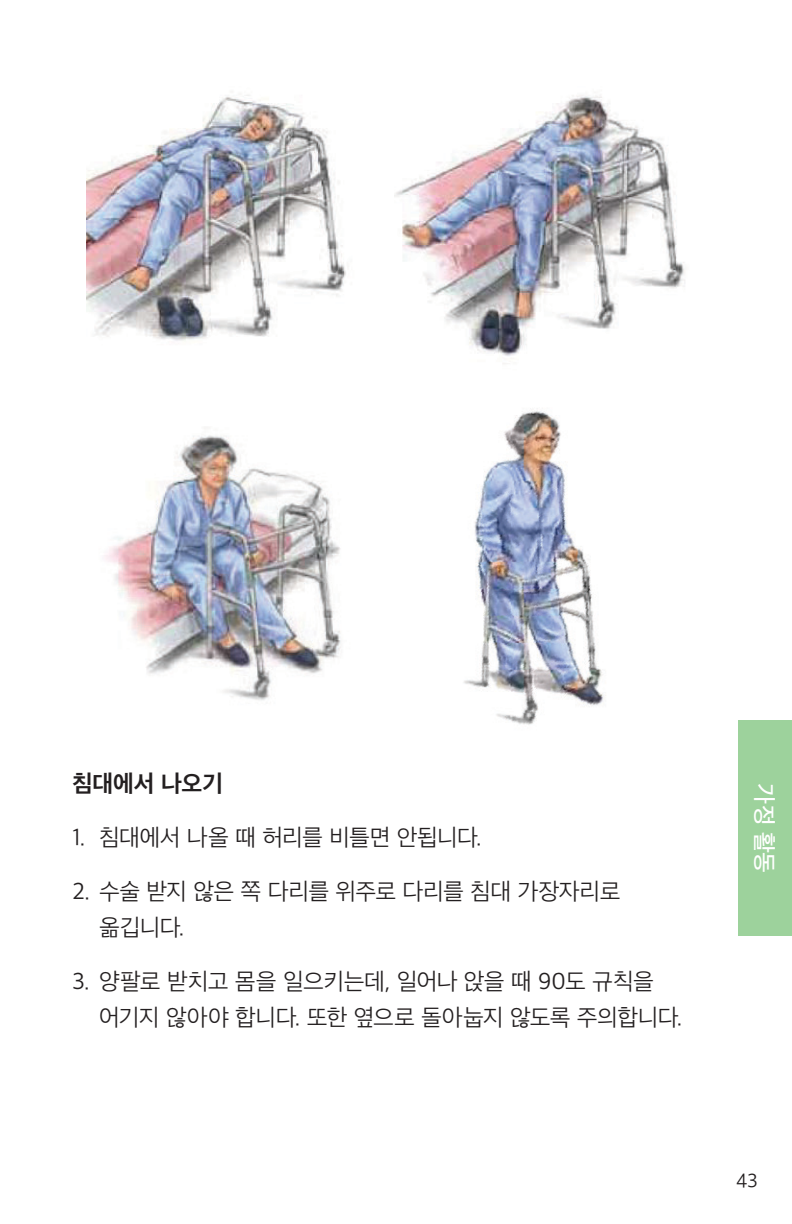
<style>
.page{position:relative;width:792px;height:1224px;background:#fff}
.page>*{position:absolute;margin:0;border:0;box-sizing:border-box;transform-origin:0 0}
.t1{font:300 24px/36px "Apple SD Gothic Neo";letter-spacing:-.025em;color:#231f20}
.H3_no_space{font:700 24px "Apple SD Gothic Neo";letter-spacing:-.005em;color:#231f20}
.t2{font:500 24px "Apple SD Gothic Neo";color:#fff}
.t3{font:300 20px "Apple SD Gothic Neo";color:#231f20}
</style>
<div class="page">
<div style="left:738px;top:720px;width:54px;height:216px;background:#9dd29c"></div>
<img style="left:86px;top:95px;width:599px;height:269px">
<img style="left:104px;top:435px;width:237px;height:266px">
<img style="left:464px;top:411px;width:142px;height:314px">
<p class="H3_no_space" style="left:72px;top:770px;width:153px">침대에서 나오기</p>
<p class="t1" style="left:72px;top:821px;width:411px">1. 침대에서 나올 때 허리를 비틀면 안됩니다.</p>
<p class="t1" style="left:99px;top:875px;width:523px;text-indent:-27px">2. 수술 받지 않은 쪽 다리를 위주로 다리를 침대 가장자리로 옮깁니다.</p>
<p class="t1" style="left:99px;top:965px;width:585px;text-indent:-27px">3. 양팔로 받치고 몸을 일으키는데, 일어나 앉을 때 90도 규칙을 어기지 않아야 합니다. 또한 옆으로 돌아눕지 않도록 주의합니다.</p>
<p class="t2" style="left:778px;top:783px;width:91px;rotate:90deg">가정 활동</p>
<p class="t3" style="left:736px;top:1170px;width:23px">43</p>
</div>
